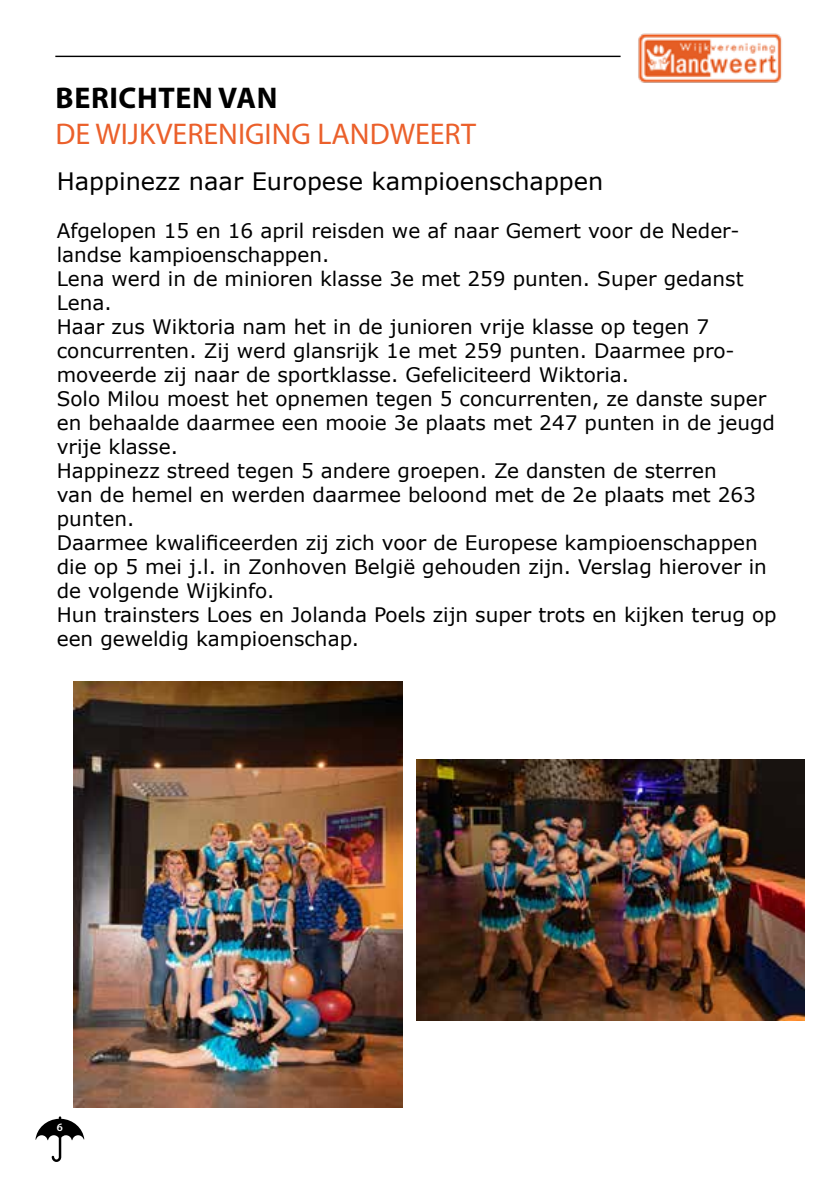
<style>
.page{position:relative;width:840px;height:1191px;background:#fff}
.page>*{position:absolute;margin:0;border:0;box-sizing:border-box;transform-origin:0 0}
.t1{font:30px "Myriad Pro";color:#eb602b}
.t2{font:700 30px "Myriad Pro";letter-spacing:.02em;color:#000}
.t3{font:24px "Verdana";color:#000}
.t4{font:20px/24px "Verdana";color:#000}
.t5{font:600 11.4px "Myriad Pro";color:#fff}
</style>
<div class="page">
<img style="left:620px;top:33px;width:162px;height:50px">
<hr style="left:55px;top:56px;width:565px;height:1px;background:#000">
<svg style="left:35px;top:1116px;width:49px;height:46px"></svg>
<img style="left:416px;top:760px;width:388px;height:260px">
<img style="left:74px;top:681px;width:328px;height:426px">
<h1 class="t2" style="left:56px;top:78px;width:223px">BERICHTEN VAN</h1>
<h1 class="t1" style="left:55px;top:115px;width:422px">DE WIJKVERENIGING LANDWEERT</h1>
<p class="t3" style="left:57px;top:165px;width:548px">Happinezz naar Europese kampioenschappen</p>
<p class="t4" style="left:57px;top:218px;width:721px">Afgelopen 15 en 16 april reisden we af naar Gemert voor de Neder&shy;landse kampioenschappen.<br>Lena werd in de minioren klasse 3e met 259 punten. Super gedanst Lena.<br>Haar zus Wiktoria nam het in de junioren vrije klasse op tegen 7 concurrenten. Zij werd glansrijk 1e met 259 punten. Daarmee pro&shy;moveerde zij naar de sportklasse. Gefeliciteerd Wiktoria.<br>Solo Milou moest het opnemen tegen 5 concurrenten, ze danste super en behaalde daarmee een mooie 3e plaats met 247 punten in de jeugd vrije klasse.<br>Happinezz streed tegen 5 andere groepen. Ze dansten de sterren<br>van de hemel en werden daarmee beloond met de 2e plaats met 263 punten.<br>Daarmee kwalificeerden zij zich voor de Europese kampioenschappen die op 5 mei j.l. in Zonhoven België gehouden zijn. Verslag hierover in de volgende Wijkinfo.<br>Hun trainsters Loes en Jolanda Poels zijn super trots en kijken terug op een geweldig kampioenschap.</p>
<p class="t5" style="left:57px;top:1120px;width:8px">6</p>
</div>
